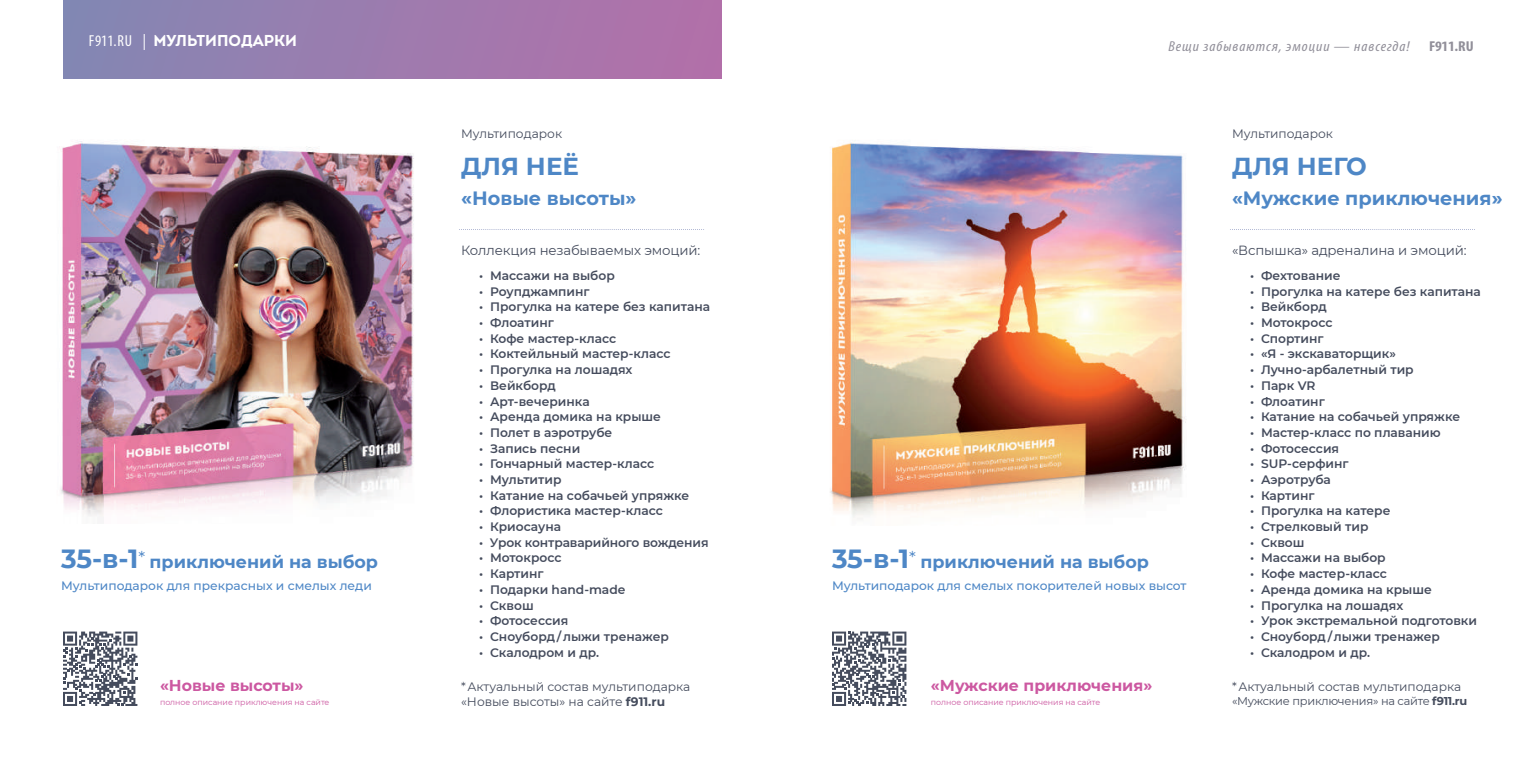
<style>
.page{position:relative;width:1538px;height:769px;background:#fff}
.page>*{position:absolute;margin:0;border:0;box-sizing:border-box;transform-origin:0 0}
.t1{font:700 24.5px "Montserrat";color:#4e87c6}
.t2{font:700 19.25px "Montserrat";color:#4e87c6}
.t3{font:700 17.5px "Montserrat";color:#4e87c6}
.t4{font:700 15.75px "Montserrat";color:#cc58a1}
.t5{font:700 15.75px "Intro";color:#fff}
.t6{font:italic condensed 14.35px "Myriad Pro";letter-spacing:.06em;color:#918f99;scale:1.11 1}
.t7{font:700 condensed 14.35px "Myriad Pro";letter-spacing:-.02em;color:#918f99;scale:1.11 1}
.t8{font:13.3px "Montserrat";letter-spacing:-.01em;color:#454c5d}
.t9{font:600 12.25px "Montserrat";color:#454c5d}
.t10{font:12.25px/14.7px "Montserrat";color:#454c5d}
.t11{font:500 12.25px "Montserrat";color:#4e87c6}
.t12{font:11.38px "Montserrat";letter-spacing:-.02em;color:#454c5d}
.t13{font:7.88px "Montserrat";color:#cc58a1}
.s1{font-family:"Myriad Pro";font-weight:400;font-stretch:condensed;font-size:15.92px}
.s2{font-size:26.25px}
.s3{font-weight:700}
</style>
<div class="page">
<svg style="left:63px;top:631px;width:74px;height:75px"></svg>
<svg style="left:832px;top:631px;width:74px;height:75px"></svg>
<div style="left:63px;top:0;width:658px;height:79px;background:linear-gradient(to right,#8487b3,#b46fa9)"></div>
<svg style="left:1230px;top:229px;width:245px;height:1px"></svg>
<img style="left:60px;top:141px;width:354px;height:376px">
<svg style="left:459px;top:229px;width:245px;height:1px"></svg>
<img style="left:830px;top:140px;width:356px;height:379px">
<p class="t5" style="left:89px;top:30px;width:210px"><span class="s1">F911.RU |</span> МУЛЬТИПОДАРКИ</p>
<h3 class="t3" style="left:61px;top:549px;width:318px"><span class="s2">35-в-1</span><sup>*</sup> приключений на выбор</h3>
<p class="t11" style="left:61px;top:577px;width:312px">Мультиподарок для прекрасных и смелых леди</p>
<p class="t4" style="left:160px;top:674px;width:145px">«Новые высоты»</p>
<p class="t13" style="left:160px;top:697px;width:171px">полное описание приключения на сайте</p>
<p class="t10" style="left:461px;top:126px;width:103px">Мультиподарок</p>
<h1 class="t1" style="left:461px;top:148px;width:119px">ДЛЯ НЕЁ</h1>
<h2 class="t2" style="left:461px;top:184px;width:177px">«Новые высоты»</h2>
<p class="t8" style="left:461px;top:241px;width:241px">Коллекция незабываемых эмоций:</p>
<p class="t9" style="left:479px;top:267px;width:137px">• Массажи на выбор</p>
<p class="t9" style="left:479px;top:283px;width:112px">• Роупджампинг</p>
<p class="t9" style="left:479px;top:298px;width:232px">• Прогулка на катере без капитана</p>
<p class="t9" style="left:479px;top:314px;width:76px">• Флоатинг</p>
<p class="t9" style="left:479px;top:330px;width:138px">• Кофе мастер-класс</p>
<p class="t9" style="left:479px;top:345px;width:193px">• Коктейльный мастер-класс</p>
<p class="t9" style="left:479px;top:361px;width:155px">• Прогулка на лошадях</p>
<p class="t9" style="left:479px;top:377px;width:78px">• Вейкборд</p>
<p class="t9" style="left:479px;top:392px;width:112px">• Арт-вечеринка</p>
<p class="t9" style="left:479px;top:408px;width:183px">• Аренда домика на крыше</p>
<p class="t9" style="left:479px;top:424px;width:135px">• Полет в аэротрубе</p>
<p class="t9" style="left:479px;top:440px;width:103px">• Запись песни</p>
<p class="t9" style="left:479px;top:455px;width:176px">• Гончарный мастер-класс</p>
<p class="t9" style="left:479px;top:471px;width:84px">• Мультитир</p>
<p class="t9" style="left:479px;top:487px;width:212px">• Катание на собачьей упряжке</p>
<p class="t9" style="left:479px;top:502px;width:185px">• Флористика мастер-класс</p>
<p class="t9" style="left:479px;top:518px;width:83px">• Криосауна</p>
<p class="t9" style="left:479px;top:534px;width:231px">• Урок контраварийного вождения</p>
<p class="t9" style="left:479px;top:549px;width:84px">• Мотокросс</p>
<p class="t9" style="left:479px;top:565px;width:66px">• Картинг</p>
<p class="t9" style="left:479px;top:581px;width:148px">• Подарки hand-made</p>
<p class="t9" style="left:479px;top:596px;width:56px">• Сквош</p>
<p class="t9" style="left:479px;top:612px;width:91px">• Фотосессия</p>
<p class="t9" style="left:479px;top:628px;width:191px">• Сноуборд / лыжи тренажер</p>
<p class="t9" style="left:479px;top:644px;width:121px">• Скалодром и др.</p>
<p class="t10" style="left:461px;top:679px;width:231px">* Актуальный состав мультиподарка «Новые высоты» на сайте <span class="s3">f911.ru</span></p>
<p class="t6" style="left:1168px;top:38px;width:219px">Вещи забываются, эмоции — навсегда!</p>
<p class="t7" style="left:1429px;top:37px;width:42px">F911.RU</p>
<h3 class="t3" style="left:832px;top:549px;width:318px"><span class="s2">35-в-1</span><sup>*</sup> приключений на выбор</h3>
<p class="t11" style="left:832px;top:577px;width:356px">Мультиподарок для смелых покорителей новых высот</p>
<p class="t4" style="left:931px;top:674px;width:223px">«Мужские приключения»</p>
<p class="t13" style="left:931px;top:697px;width:171px">полное описание приключения на сайте</p>
<p class="t10" style="left:1232px;top:126px;width:103px">Мультиподарок</p>
<h1 class="t1" style="left:1232px;top:148px;width:136px">ДЛЯ НЕГО</h1>
<h2 class="t2" style="left:1232px;top:184px;width:272px">«Мужские приключения»</h2>
<p class="t8" style="left:1232px;top:241px;width:236px">«Вспышка» адреналина и эмоций:</p>
<p class="t9" style="left:1250px;top:267px;width:92px">• Фехтование</p>
<p class="t9" style="left:1250px;top:283px;width:232px">• Прогулка на катере без капитана</p>
<p class="t9" style="left:1250px;top:298px;width:78px">• Вейкборд</p>
<p class="t9" style="left:1250px;top:314px;width:84px">• Мотокросс</p>
<p class="t9" style="left:1250px;top:330px;width:75px">• Спортинг</p>
<p class="t9" style="left:1250px;top:345px;width:147px">• «Я - экскаваторщик»</p>
<p class="t9" style="left:1250px;top:361px;width:165px">• Лучно-арбалетный тир</p>
<p class="t9" style="left:1250px;top:377px;width:67px">• Парк VR</p>
<p class="t9" style="left:1250px;top:392px;width:76px">• Флоатинг</p>
<p class="t9" style="left:1250px;top:408px;width:212px">• Катание на собачьей упряжке</p>
<p class="t9" style="left:1250px;top:424px;width:192px">• Мастер-класс по плаванию</p>
<p class="t9" style="left:1250px;top:440px;width:91px">• Фотосессия</p>
<p class="t9" style="left:1250px;top:455px;width:100px">• SUP-серфинг</p>
<p class="t9" style="left:1250px;top:471px;width:82px">• Аэротруба</p>
<p class="t9" style="left:1250px;top:487px;width:66px">• Картинг</p>
<p class="t9" style="left:1250px;top:502px;width:142px">• Прогулка на катере</p>
<p class="t9" style="left:1250px;top:518px;width:120px">• Стрелковый тир</p>
<p class="t9" style="left:1250px;top:534px;width:56px">• Сквош</p>
<p class="t9" style="left:1250px;top:549px;width:137px">• Массажи на выбор</p>
<p class="t9" style="left:1250px;top:565px;width:138px">• Кофе мастер-класс</p>
<p class="t9" style="left:1250px;top:581px;width:183px">• Аренда домика на крыше</p>
<p class="t9" style="left:1250px;top:596px;width:155px">• Прогулка на лошадях</p>
<p class="t9" style="left:1250px;top:612px;width:228px">• Урок экстремальной подготовки</p>
<p class="t9" style="left:1250px;top:628px;width:191px">• Сноуборд / лыжи тренажер</p>
<p class="t9" style="left:1250px;top:644px;width:121px">• Скалодром и др.</p>
<p class="t10" style="left:1232px;top:679px;width:231px">* Актуальный состав мультиподарка</p>
<p class="t12" style="left:1232px;top:693px;width:237px">«Мужские приключения» на сайте <span class="s3">f911.ru</span></p>
</div>
